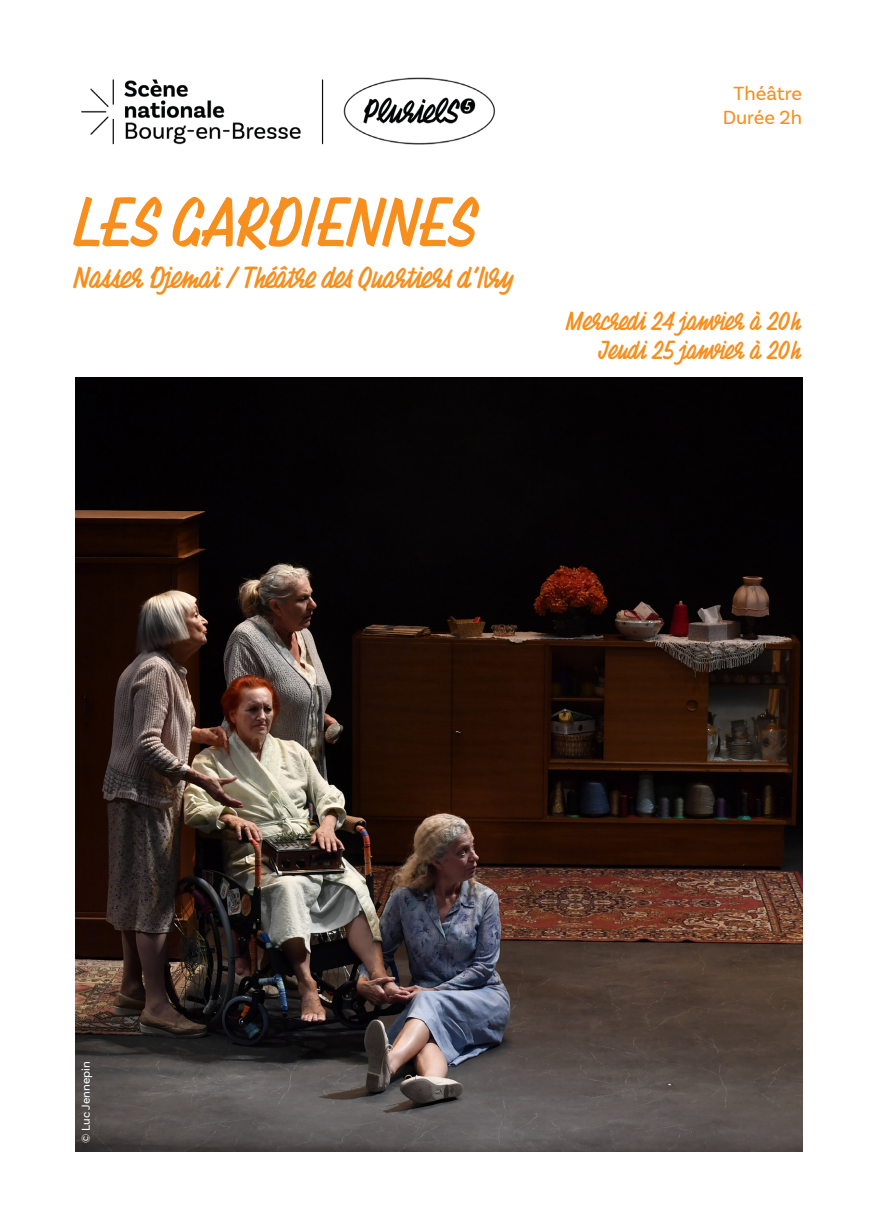
<style>
.page{position:relative;width:874px;height:1225px;background:#fff}
.page>*{position:absolute;margin:0;border:0;box-sizing:border-box;transform-origin:0 0}
.t1{font:64px "Chaumont Script";color:#f68f1e}
.t2{font:28px "Chaumont Script";color:#f68f1e}
.t3{font:24px "Chaumont Script";color:#f68f1e}
.t4{font:20px "Basic Sans";color:#f68f1e}
.t5{font:12px "Basic Sans";color:#fff}
</style>
<div class="page">
<img style="left:75px;top:377px;width:726px;height:774px">
<img style="left:81px;top:77px;width:414px;height:68px">
<p class="t1" style="left:74px;top:180px;width:404px">LES GARDIENNES</p>
<p class="t2" style="left:74px;top:259px;width:441px">Nasser Djemaï / Théâtre des Quartiers d’Ivry</p>
<p class="t4" style="left:733px;top:81px;width:70px">Théâtre</p>
<p class="t4" style="left:722px;top:105px;width:81px">Durée 2h</p>
<p class="t3" style="left:565px;top:305px;width:238px">Mercredi 24 janvier à 20h</p>
<p class="t3" style="left:598px;top:334px;width:206px">Jeudi 25 janvier à 20h</p>
<p class="t5" style="left:79px;top:1142px;width:83px;rotate:-90deg">© Luc Jennepin</p>
</div>
